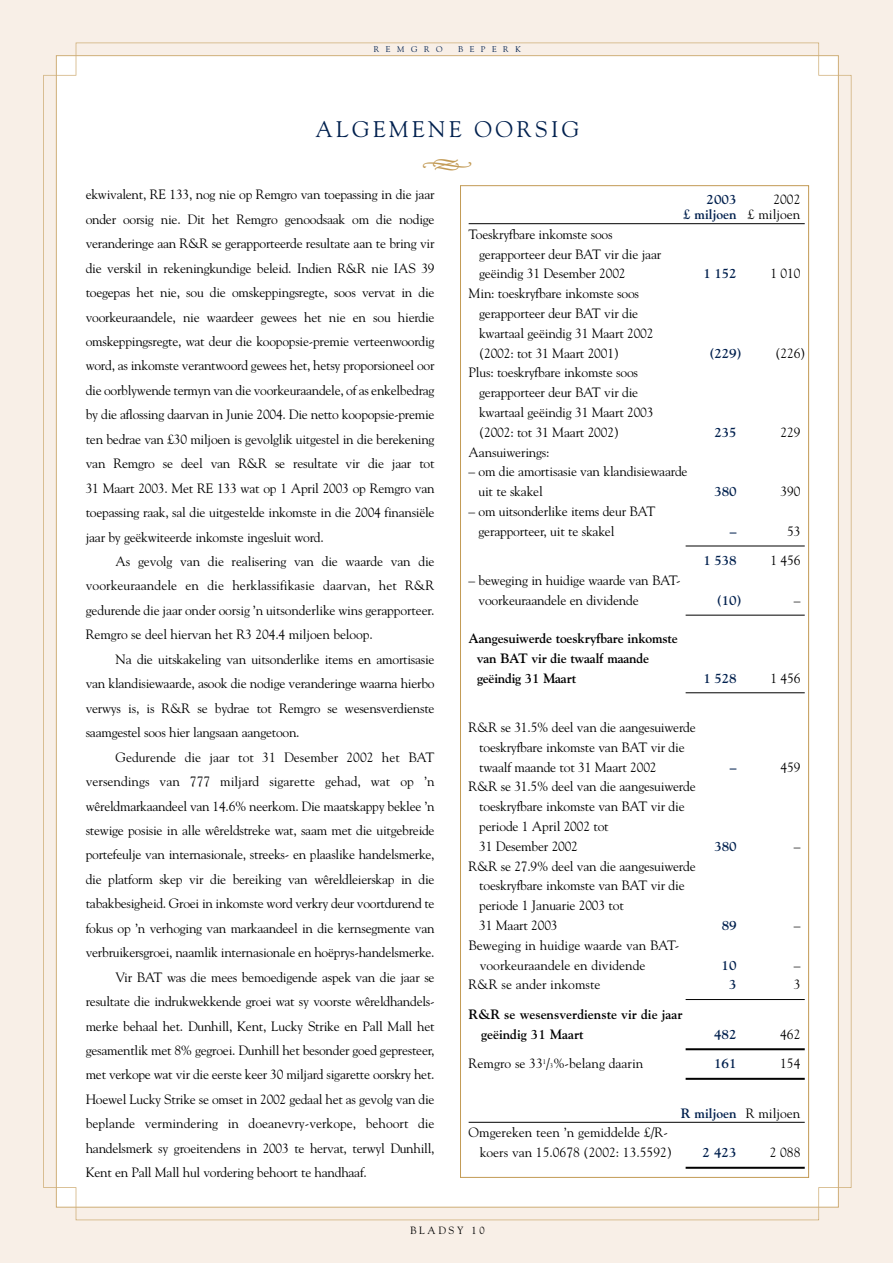
<style>
.page{position:relative;width:893px;height:1263px;background:#fff}
.page>*{position:absolute;margin:0;border:0;box-sizing:border-box;transform-origin:0 0}
.t1{font:33px "Type Embellishments One Plain";color:#c29a54}
.t2{font:22.5px "Goudy";letter-spacing:.15em;color:#00204e}
.t3{font:13.5px/19.8px "Goudy";letter-spacing:-.015em;color:#000}
.t4{font:700 13.5px/19.8px "Goudy";letter-spacing:-.015em;color:#000}
.t5{font:700 13.5px "Goudy";letter-spacing:-.01em;color:#00204e}
.t6{font:10.5px "Goudy";letter-spacing:.25em;color:#000}
.t7{font:8.25px "Goudy";letter-spacing:.8em;color:#00204e}
.s1{font-weight:700;color:#00204e}
.s2{font-size:6.75px}
.s3{font-weight:400;color:#000}
</style>
<div class="page">
<div style="left:0;top:0;width:892px;height:1263px;background:#f8efe7"></div>
<div style="left:43px;top:43px;width:808px;height:1177px;background:#fff"></div>
<hr style="left:468px;top:223px;width:336px;height:1px;background:#000">
<hr style="left:685px;top:546px;width:119px;height:1px;background:#000">
<hr style="left:685px;top:615px;width:119px;height:1px;background:#000">
<hr style="left:685px;top:692px;width:119px;height:1px;background:#000">
<hr style="left:685px;top:999px;width:119px;height:1px;background:#000">
<hr style="left:685px;top:1049px;width:119px;height:1px;background:#000">
<hr style="left:685px;top:1050px;width:119px;height:1px;background:#000">
<hr style="left:685px;top:1078px;width:119px;height:1px;background:#000">
<hr style="left:685px;top:1079px;width:119px;height:1px;background:#000">
<hr style="left:468px;top:1122px;width:336px;height:1px;background:#000">
<hr style="left:685px;top:1167px;width:119px;height:1px;background:#000">
<hr style="left:685px;top:1168px;width:119px;height:1px;background:#000">
<p class="t7" style="left:374px;top:46px;width:70px">REMGRO</p>
<p class="t7" style="left:458px;top:46px;width:64px">BEPERK</p>
<h2 class="t2" style="left:315px;top:120px;width:265px">ALGEMENE OORSIG</h2>
<h1 class="t1" style="left:421px;top:152px;width:53px">h</h1>
<p class="t3" style="left:86px;top:186px;width:350px">ekwivalent, RE 133, nog nie op Remgro van toepassing in die jaar</p>
<p class="t3" style="left:86px;top:208px;width:350px;line-height:24.5px;text-align:justify">onder oorsig nie. Dit het Remgro genoodsaak om die nodige veranderinge aan R&amp;R se gerapporteerde resultate aan te bring vir die verskil in rekeningkundige beleid. Indien R&amp;R nie IAS 39 toegepas het nie, sou die omskeppingsregte, soos vervat in die voorkeuraandele, nie waardeer gewees het nie en sou hierdie omskeppingsregte, wat deur die koopopsie-premie verteenwoordig word, as inkomste verantwoord gewees het, hetsy proporsioneel oor die oorblywende termyn van die voorkeuraandele, of as enkelbedrag by die aflossing daarvan in Junie 2004. Die netto koopopsie-premie ten bedrae van £30 miljoen is gevolglik uitgestel in die berekening van Remgro se deel van R&amp;R se resultate vir die jaar tot 31 Maart 2003. Met RE 133 wat op 1 April 2003 op Remgro van toepassing raak, sal die uitgestelde inkomste in die 2004 finansiële jaar by geëkwiteerde inkomste ingesluit word.</p>
<p class="t3" style="left:86px;top:550px;width:350px;line-height:24.5px;text-align:justify;text-indent:30px">As gevolg van die realisering van die waarde van die voorkeuraandele en die herklassifikasie daarvan, het R&amp;R gedurende die jaar onder oorsig ’n uitsonderlike wins gerapporteer.<br>Remgro se deel hiervan het R3 204.4 miljoen beloop.</p>
<p class="t3" style="left:86px;top:648px;width:350px;line-height:24.5px;text-align:justify;text-indent:30px">Na die uitskakeling van uitsonderlike items en amortisasie van klandisiewaarde, asook die nodige veranderinge waarna hierbo verwys is, is R&amp;R se bydrae tot Remgro se wesensverdienste saamgestel soos hier langsaan aangetoon.</p>
<p class="t3" style="left:115px;top:748px;width:320px">Gedurende die jaar tot 31 Desember 2002 het BAT</p>
<p class="t3" style="left:86px;top:773px;width:350px">versendings van 777 miljard sigarette gehad, wat op ’n</p>
<p class="t3" style="left:86px;top:797px;width:350px">wêreldmarkaandeel van 14.6% neerkom. Die maatskappy beklee ’n</p>
<p class="t3" style="left:86px;top:821px;width:350px">stewige posisie in alle wêreldstreke wat, saam met die uitgebreide</p>
<p class="t3" style="left:86px;top:846px;width:350px">portefeulje van internasionale, streeks- en plaaslike handelsmerke,</p>
<p class="t3" style="left:86px;top:870px;width:350px">die platform skep vir die bereiking van wêreldleierskap in die</p>
<p class="t3" style="left:86px;top:895px;width:350px">tabakbesigheid. Groei in inkomste word verkry deur voortdurend te</p>
<p class="t3" style="left:86px;top:919px;width:350px">fokus op ’n verhoging van markaandeel in die kernsegmente van</p>
<p class="t3" style="left:86px;top:944px;width:350px">verbruikersgroei, naamlik internasionale en hoëprys-handelsmerke.</p>
<p class="t3" style="left:115px;top:968px;width:320px">Vir BAT was die mees bemoedigende aspek van die jaar se</p>
<p class="t3" style="left:86px;top:993px;width:350px">resultate die indrukwekkende groei wat sy voorste wêreldhandels-</p>
<p class="t3" style="left:86px;top:1017px;width:350px">merke behaal het. Dunhill, Kent, Lucky Strike en Pall Mall het</p>
<p class="t3" style="left:86px;top:1041px;width:350px">gesamentlik met 8% gegroei. Dunhill het besonder goed gepresteer,</p>
<p class="t3" style="left:86px;top:1066px;width:350px">met verkope wat vir die eerste keer 30 miljard sigarette oorskry het.</p>
<p class="t3" style="left:86px;top:1090px;width:350px">Hoewel Lucky Strike se omset in 2002 gedaal het as gevolg van die</p>
<p class="t3" style="left:86px;top:1115px;width:350px">beplande vermindering in doeanevry-verkope, behoort die</p>
<p class="t3" style="left:86px;top:1139px;width:350px">handelsmerk sy groeitendens in 2003 te hervat, terwyl Dunhill,</p>
<p class="t3" style="left:86px;top:1164px;width:282px">Kent en Pall Mall hul vordering behoort te handhaaf.</p>
<p class="t3" style="left:479px;top:225px;width:184px;text-indent:-11px">Toeskryfbare inkomste soos gerapporteer deur BAT vir die jaar geëindig 31 Desember 2002</p>
<p class="t3" style="left:479px;top:285px;width:176px;text-indent:-10px">Min: toeskryfbare inkomste soos gerapporteer deur BAT vir die kwartaal geëindig 31 Maart 2002 (2002: tot 31 Maart 2001)</p>
<p class="t3" style="left:479px;top:364px;width:176px;text-indent:-10px">Plus: toeskryfbare inkomste soos gerapporteer deur BAT vir die kwartaal geëindig 31 Maart 2003 (2002: tot 31 Maart 2002)</p>
<p class="t3" style="left:683px;top:192px;width:119px;line-height:15.3px;text-align:right">2002<br><span class="s1">£ miljoen</span> £ miljoen</p>
<p class="t5" style="left:706px;top:194px;width:32px">2003</p>
<p class="t5" style="left:703px;top:268px;width:35px">1 152</p>
<p class="t3" style="left:770px;top:265px;width:31px">1 010</p>
<p class="t5" style="left:709px;top:348px;width:34px">(229)</p>
<p class="t3" style="left:775px;top:344px;width:31px">(226)</p>
<p class="t5" style="left:714px;top:427px;width:24px">235</p>
<p class="t3" style="left:780px;top:423px;width:21px">229</p>
<p class="t3" style="left:468px;top:443px;width:82px">Aansuiwerings:</p>
<p class="t3" style="left:478px;top:463px;width:211px;text-indent:-10px">– om die amortisasie van klandisiewaarde uit te skakel</p>
<p class="t3" style="left:478px;top:503px;width:178px;text-indent:-10px">– om uitsonderlike items deur BAT gerapporteer, uit te skakel</p>
<p class="t3" style="left:478px;top:572px;width:204px;text-indent:-10px">– beweging in huidige waarde van BAT&shy;voorkeuraandele en dividende</p>
<p class="t4" style="left:477px;top:630px;width:202px;text-indent:-8px">Aangesuiwerde toeskryfbare inkomste van BAT vir die twaalf maande geëindig 31 Maart</p>
<p class="t5" style="left:714px;top:486px;width:24px">380</p>
<p class="t3" style="left:780px;top:483px;width:21px">390</p>
<p class="t5" style="left:730px;top:526px;width:8px">–</p>
<p class="t3" style="left:787px;top:522px;width:15px">53</p>
<p class="t5" style="left:703px;top:555px;width:35px">1 538</p>
<p class="t3" style="left:770px;top:552px;width:31px">1 456</p>
<p class="t5" style="left:716px;top:595px;width:26px">(10)</p>
<p class="t3" style="left:793px;top:591px;width:8px">–</p>
<p class="t5" style="left:703px;top:673px;width:35px">1 528</p>
<p class="t3" style="left:770px;top:669px;width:31px">1 456</p>
<p class="t3" style="left:479px;top:718px;width:218px;text-indent:-11px">R&amp;R se 31.5% deel van die aangesuiwerde toeskryfbare inkomste van BAT vir die twaalf maande tot 31 Maart 2002</p>
<p class="t3" style="left:479px;top:778px;width:218px;text-indent:-11px">R&amp;R se 31.5% deel van die aangesuiwerde toeskryfbare inkomste van BAT vir die periode 1 April 2002 tot<br>31 Desember 2002</p>
<p class="t3" style="left:479px;top:857px;width:218px;text-indent:-11px">R&amp;R se 27.9% deel van die aangesuiwerde toeskryfbare inkomste van BAT vir die periode 1 Januarie 2003 tot<br>31 Maart 2003</p>
<p class="t3" style="left:480px;top:936px;width:201px;text-indent:-11px">Beweging in huidige waarde van BAT&shy;voorkeuraandele en dividende</p>
<p class="t5" style="left:730px;top:762px;width:8px">–</p>
<p class="t3" style="left:780px;top:758px;width:21px">459</p>
<p class="t5" style="left:714px;top:841px;width:24px">380</p>
<p class="t3" style="left:793px;top:837px;width:8px">–</p>
<p class="t5" style="left:721px;top:920px;width:16px">89</p>
<p class="t3" style="left:793px;top:916px;width:8px">–</p>
<p class="t5" style="left:721px;top:960px;width:17px">10</p>
<p class="t3" style="left:793px;top:956px;width:8px">–</p>
<p class="t3" style="left:468px;top:976px;width:133px">R&amp;R se ander inkomste</p>
<p class="t5" style="left:729px;top:979px;width:9px">3</p>
<p class="t3" style="left:793px;top:976px;width:8px">3</p>
<p class="t4" style="left:481px;top:1005px;width:203px;text-indent:-12px">R&amp;R se wesensverdienste vir die jaar geëindig 31 Maart</p>
<p class="t5" style="left:714px;top:1029px;width:24px">482</p>
<p class="t3" style="left:780px;top:1025px;width:22px">462</p>
<p class="t3" style="left:468px;top:1055px;width:176px">Remgro se 33<sup>1</sup>/<span class="s2">3</span>%-belang daarin</p>
<p class="t5" style="left:714px;top:1058px;width:24px">161</p>
<p class="t3" style="left:780px;top:1055px;width:22px">154</p>
<p class="t5" style="left:680px;top:1108px;width:121px">R miljoen <span class="s3">R miljoen</span></p>
<p class="t3" style="left:480px;top:1124px;width:194px;text-indent:-11px">Omgereken teen ’n gemiddelde £/R&shy;koers van 15.0678 (2002: 13.5592)</p>
<p class="t5" style="left:702px;top:1147px;width:36px">2 423</p>
<p class="t3" style="left:769px;top:1144px;width:32px">2 088</p>
<p class="t6" style="left:410px;top:1226px;width:76px">BLADSY 10</p>
</div>
